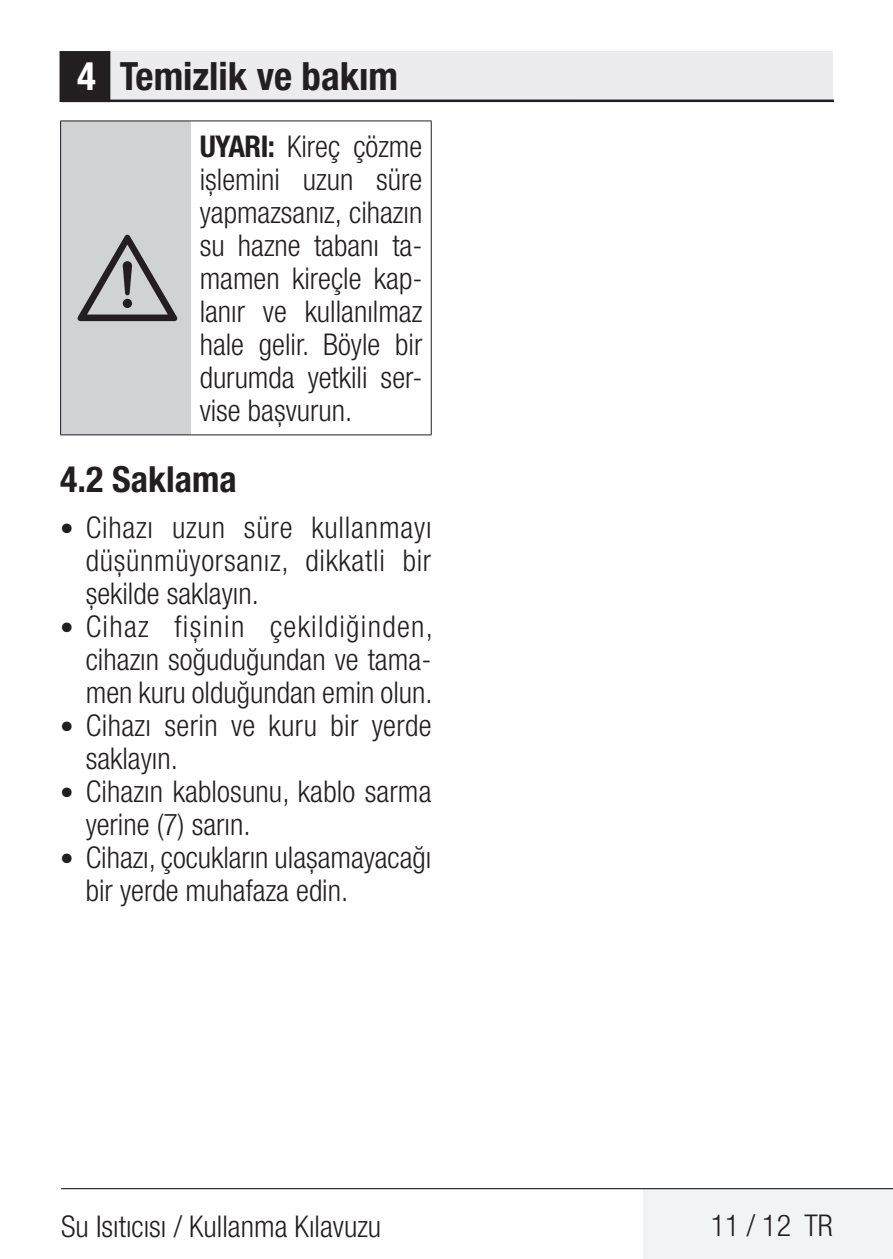
<style>
.page{position:relative;width:893px;height:1259px;background:#fff}
.page>*{position:absolute;margin:0;border:0;box-sizing:border-box;transform-origin:0 0}
.t1{font:108px "ZIWARNUN";color:#231f20}
.t2{font:700 condensed 39px "Helvetica Neue LT Pro";color:#231f20}
.t3{font:700 condensed 36px "Helvetica Neue LT Pro";color:#231f20}
.t4{font:300 condensed 30px/33px "Helvetica Neue LT Pro";color:#231f20;text-align:justify}
.s1{color:#fff}
.s2{font-weight:700}
.s3{font-weight:700;font-size:27px}
</style>
<div class="page">
<div style="left:644px;top:1188px;width:249px;height:71px;background:#f2f3f4"></div>
<hr style="left:61px;top:1188px;width:832px;height:1px;background:#000">
<div style="left:62px;top:51px;width:771px;height:50px;background:#ececee"></div>
<hr style="left:62px;top:100px;width:771px;height:2px;background:#231f20">
<div style="left:61px;top:53px;width:48px;height:48px;background:#231f20"></div>
<div style="left:60px;top:51px;width:50px;height:51px;border:3px solid #231f20"></div>
<div style="left:61px;top:121px;width:130px;height:314px;background:#d1d2d4"></div>
<hr style="left:191px;top:120px;width:241px;height:1px;background:#231f20">
<hr style="left:431px;top:121px;width:1px;height:313px;background:#231f20">
<hr style="left:191px;top:434px;width:241px;height:1px;background:#231f20">
<hr style="left:60px;top:434px;width:131px;height:1px;background:#231f20">
<hr style="left:60px;top:120px;width:131px;height:1px;background:#231f20">
<hr style="left:60px;top:121px;width:1px;height:313px;background:#231f20">
<h2 class="t2" style="left:77px;top:53px;width:322px"><span class="s1">4</span> Temizlik ve bakım</h2>
<p class="t4" style="left:200px;top:129px;width:224px"><span class="s2">UYARI:</span> Kireç çözme işlemini uzun süre yapmazsanız, cihazın su hazne tabanı ta&shy;mamen kireçle kap&shy;lanır ve kullanılmaz hale gelir. Böyle bir durumda yetkili ser&shy;vise başvurun.</p>
<p class="t3" style="left:60px;top:457px;width:178px">4.2 Saklama</p>
<p class="t4" style="left:86px;top:510px;width:347px;text-indent:-26px"><span class="s3">•</span> Cihazı uzun süre kullanmayı düşünmüyorsanız, dikkatli bir şekilde saklayın.</p>
<p class="t4" style="left:86px;top:609px;width:349px;text-indent:-26px"><span class="s3">•</span> Cihaz fişinin çekildiğinden, cihazın soğuduğundan ve tama&shy;men kuru olduğundan emin olun.</p>
<p class="t4" style="left:86px;top:708px;width:347px;text-indent:-26px"><span class="s3">•</span> Cihazı serin ve kuru bir yerde saklayın.</p>
<p class="t4" style="left:86px;top:774px;width:347px;text-indent:-26px"><span class="s3">•</span> Cihazın kablosunu, kablo sarma yerine (7) sarın.</p>
<p class="t4" style="left:86px;top:840px;width:347px;text-indent:-26px"><span class="s3">•</span> Cihazı, çocukların ulaşamayacağı bir yerde muhafaza edin.</p>
<h1 class="t1" style="left:78px;top:221px;width:106px">A</h1>
<p class="t4" style="left:61px;top:1209px;width:322px">Su Isıtıcısı / Kullanma Kılavuzu</p>
<p class="t4" style="left:711px;top:1208px;width:123px">11 / 12 TR</p>
</div>
